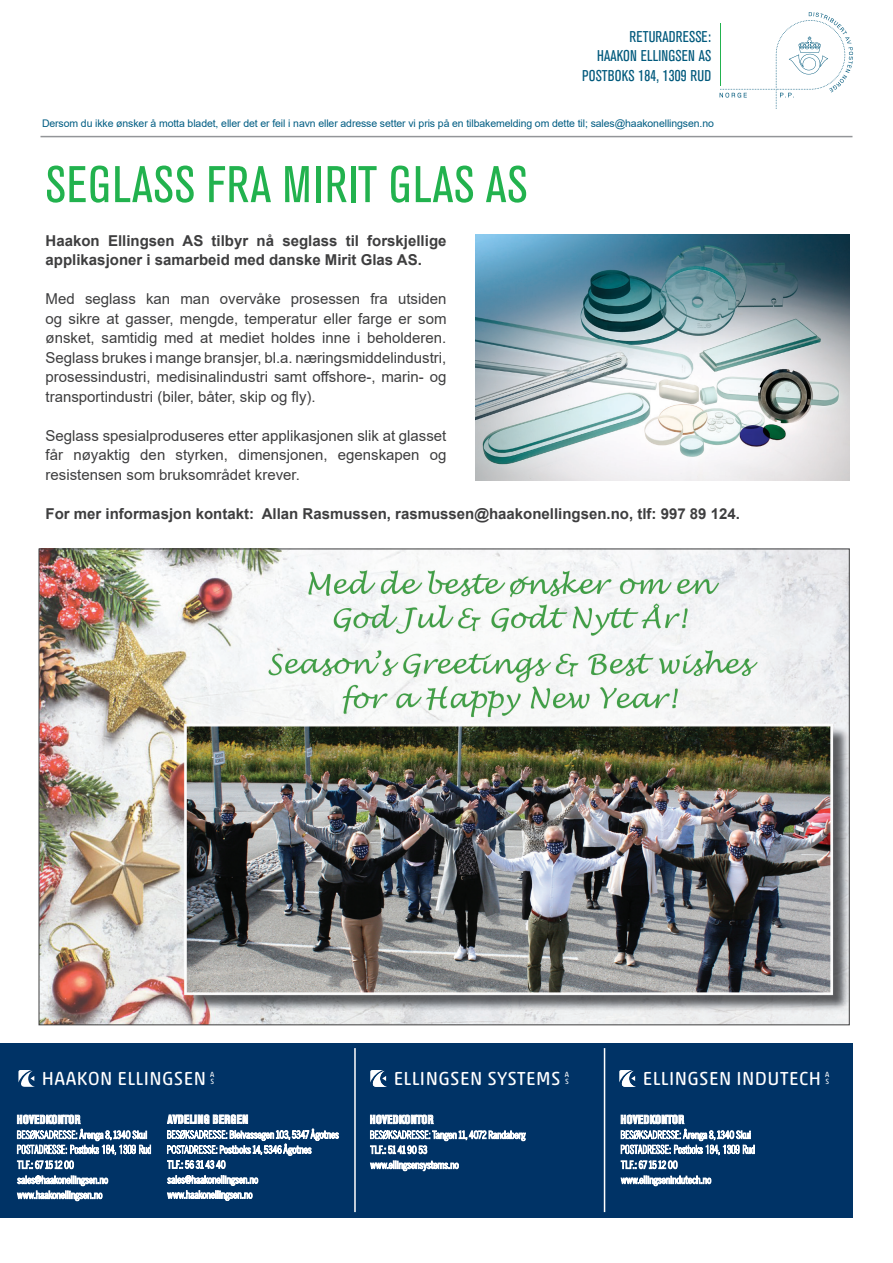
<style>
.page{position:relative;width:893px;height:1263px;background:#fff}
.page>*{position:absolute;margin:0;border:0;box-sizing:border-box;transform-origin:0 0}
.t1{font:condensed 51px "Akzidenz Grotesk BE";letter-spacing:.02em;color:#22b24e}
.t2{font:19.2px "Akko Rounded Pro";letter-spacing:.025em;color:#fff}
.t3{font:condensed 15.45px/19.4px "Akzidenz Grotesk BE";letter-spacing:.01em;color:#00597c;text-align:right}
.t4{font:15px/19.5px "Arial";color:#3e3e3f;text-align:justify}
.t5{font:700 15px/19.5px "Arial";color:#3e3e3f}
.t6{font:10.5px "Arial";letter-spacing:-.01em;color:#005d83}
.t7{font:7.65px "Akko Rounded Pro";color:#fff}
</style>
<div class="page">
<div style="left:0;top:1042px;width:852px;height:175px;background:#036"></div>
<svg style="left:720px;top:12px;width:133px;height:97px"></svg>
<hr style="left:720px;top:24px;width:1px;height:62px;background:#22b24e">
<hr style="left:40px;top:136px;width:812px;height:1px;background:#939598">
<svg style="left:17px;top:1115px;width:134px;height:54px"></svg>
<svg style="left:17px;top:1175px;width:91px;height:26px"></svg>
<svg style="left:621px;top:1115px;width:133px;height:54px"></svg>
<svg style="left:621px;top:1176px;width:90px;height:10px"></svg>
<svg style="left:370px;top:1115px;width:155px;height:39px"></svg>
<svg style="left:370px;top:1161px;width:89px;height:10px"></svg>
<svg style="left:167px;top:1114px;width:172px;height:55px"></svg>
<svg style="left:167px;top:1175px;width:91px;height:26px"></svg>
<svg style="left:18px;top:1070px;width:17px;height:17px"></svg>
<hr style="left:354px;top:1048px;width:2px;height:164px;background:#fff">
<hr style="left:604px;top:1048px;width:1px;height:164px;background:#fff">
<img style="left:476px;top:235px;width:373px;height:245px">
<svg style="left:370px;top:1070px;width:17px;height:17px"></svg>
<svg style="left:619px;top:1070px;width:17px;height:17px"></svg>
<img style="left:41px;top:551px;width:807px;height:472px">
<p class="t3" style="left:582px;top:27px;width:131px">RETURADRESSE:<br>HAAKON ELLINGSEN AS<br>POSTBOKS 184, 1309 RUD</p>
<p class="t6" style="left:42px;top:116px;width:673px">Dersom du ikke ønsker å motta bladet, eller det er feil i navn eller adresse setter vi pris på en tilbakemelding om dette til; sales@haakonellingsen.no</p>
<p class="t1" style="left:46px;top:156px;width:483px">SEGLASS FRA MIRIT GLAS AS</p>
<p class="t5" style="left:46px;top:231px;width:402px">Haakon Ellingsen AS tilbyr nå seglass til forskjellige applikasjoner i samarbeid med danske Mirit Glas AS.</p>
<p class="t4" style="left:46px;top:289px;width:402px">Med seglass kan man overvåke prosessen fra utsiden og sikre at gasser, mengde, temperatur eller farge er som ønsket, samtidig med at mediet holdes inne i beholderen.<br>Seglass brukes i mange bransjer, bl.a. næringsmiddelindustri, prosessindustri, medisinalindustri samt offshore-, marin- og transportindustri (biler, båter, skip og fly).</p>
<p class="t4" style="left:46px;top:426px;width:402px">Seglass spesialproduseres etter applikasjonen slik at glasset får nøyaktig den styrken, dimensjonen, egenskapen og resistensen som bruksområdet krever.</p>
<p class="t5" style="left:46px;top:504px;width:696px">For mer informasjon kontakt: Allan Rasmussen, rasmussen@haakonellingsen.no, tlf: 997 89 124.</p>
<p class="t7" style="left:210px;top:1069px;width:6px">A</p>
<p class="t2" style="left:42px;top:1066px;width:166px">HAAKON ELLINGSEN</p>
<p class="t7" style="left:210px;top:1076px;width:5px">S</p>
<p class="t7" style="left:565px;top:1069px;width:6px">A</p>
<p class="t2" style="left:394px;top:1066px;width:168px">ELLINGSEN SYSTEMS</p>
<p class="t7" style="left:565px;top:1076px;width:5px">S</p>
<p class="t7" style="left:825px;top:1069px;width:6px">A</p>
<p class="t2" style="left:643px;top:1066px;width:180px">ELLINGSEN INDUTECH</p>
<p class="t7" style="left:825px;top:1076px;width:5px">S</p>
</div>
